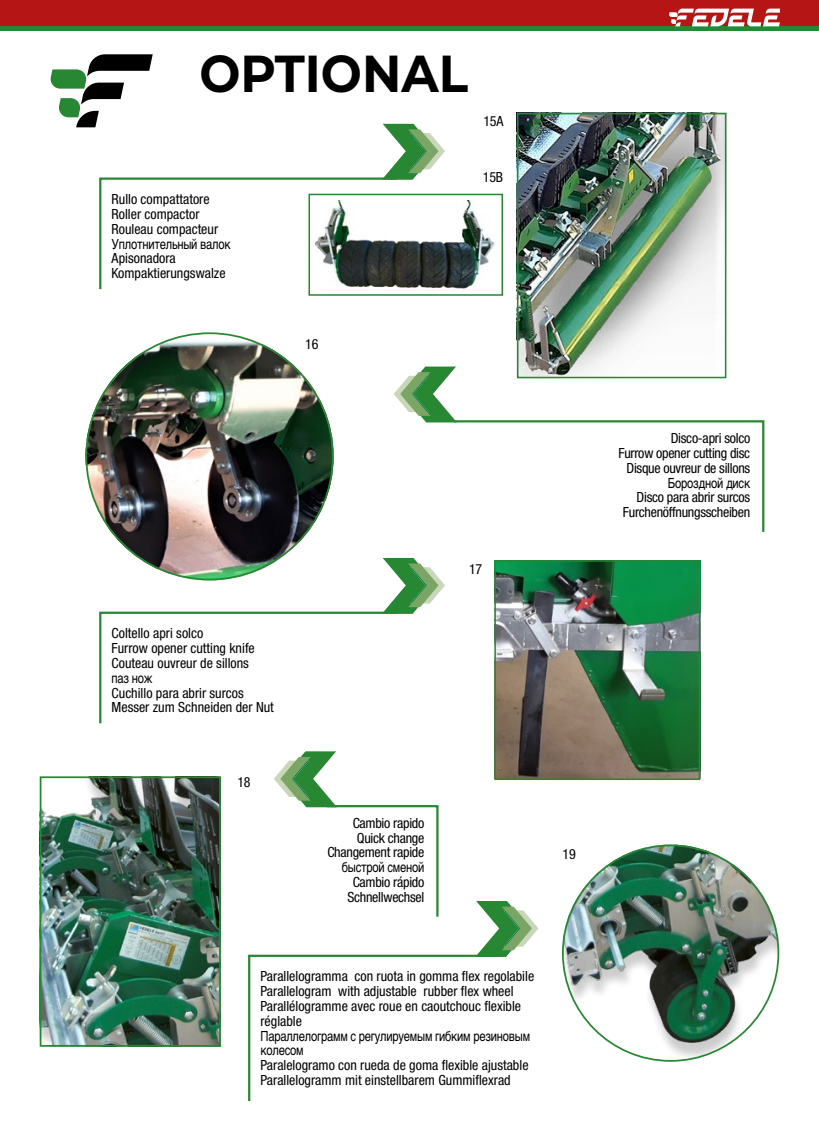
<style>
.page{position:relative;width:819px;height:1141px;background:#fff}
.page>*{position:absolute;margin:0;border:0;box-sizing:border-box;transform-origin:0 0}
.t1{font:700 51.98px "Montserrat";color:#000;scale:.94 1}
.t2{font:condensed 14px/14.9px "Helvetica Neue LT Pro";color:#000}
.t3{font:condensed 14px/14.9px "Helvetica Neue LT Pro";letter-spacing:-.02em;color:#000;text-align:right}
.t4{font:14px/14.9px "Helvetica Cyr Upright";letter-spacing:-.02em;color:#000;scale:.8 1}
</style>
<div class="page">
<div style="left:0;top:0;width:819px;height:30px;background:#b51515"></div>
<div style="left:0;top:26px;width:819px;height:5px;background:#278732"></div>
<svg style="left:394px;top:367px;width:371px;height:165px"></svg>
<svg style="left:274px;top:751px;width:165px;height:166px"></svg>
<svg style="left:476px;top:901px;width:62px;height:56px"></svg>
<svg style="left:50px;top:54px;width:395px;height:236px"></svg>
<svg style="left:99px;top:558px;width:346px;height:166px"></svg>
<svg style="left:248px;top:954px;width:253px;height:148px"></svg>
<img style="left:85px;top:332px;width:248px;height:248px;border-radius:124px">
<img style="left:562px;top:845px;width:217px;height:217px;border-radius:109px">
<img style="left:520px;top:116px;width:203px;height:259px">
<div style="left:517px;top:113px;width:209px;height:265px;border:2px solid #278732"></div>
<img style="left:315px;top:200px;width:180px;height:90px">
<div style="left:308px;top:194px;width:195px;height:102px;border:2px solid #278732"></div>
<img style="left:43px;top:779px;width:175px;height:265px">
<div style="left:40px;top:776px;width:181px;height:271px;border:2px solid #278732"></div>
<img style="left:496px;top:562px;width:202px;height:216px">
<div style="left:494px;top:560px;width:206px;height:220px;border:1px solid #278732"></div>
<svg style="left:669px;top:9px;width:110px;height:17px"></svg>
<h1 class="t1" style="left:199px;top:36px;width:287px">OPTIONAL</h1>
<p class="t2" style="left:483px;top:113px;width:21px">15A</p>
<p class="t2" style="left:112px;top:191px;width:108px">Rullo compattatore<br>Roller compactor<br>Rouleau compacteur</p>
<p class="t4" style="left:112px;top:236px;width:150px">Уплотнительный валок</p>
<p class="t2" style="left:112px;top:251px;width:115px">Apisonadora<br>Kompaktierungswalze</p>
<p class="t2" style="left:483px;top:170px;width:22px">15B</p>
<p class="t2" style="left:305px;top:336px;width:15px">16</p>
<p class="t2" style="left:112px;top:626px;width:145px">Coltello apri solco<br>Furrow opener cutting knife<br>Couteau ouvreur de sillons</p>
<p class="t4" style="left:112px;top:670px;width:53px">паз нож</p>
<p class="t2" style="left:112px;top:685px;width:164px">Cuchillo para abrir surcos<br>Messer zum Schneiden der Nut</p>
<p class="t2" style="left:237px;top:775px;width:15px">18</p>
<p class="t2" style="left:469px;top:561px;width:15px">17</p>
<p class="t3" style="left:327px;top:815px;width:98px">Cambio rapido<br>Quick change<br>Changement rapide</p>
<p class="t4" style="left:342px;top:860px;width:104px">быстрой сменой</p>
<p class="t3" style="left:347px;top:875px;width:78px;text-align:center">Cambio rápido<br>Schnellwechsel</p>
<p class="t2" style="left:260px;top:969px;width:275px">Parallelogramma con ruota in gomma flex regolabile Parallelogram with adjustable rubber flex wheel Parallélogramme avec roue en caoutchouc flexible réglable</p>
<p class="t4" style="left:260px;top:1028px;width:338px">Параллелограмм с регулируемым гибким резиновым колесом</p>
<p class="t2" style="left:260px;top:1058px;width:269px">Paralelogramo con rueda de goma flexible ajustable<br>Parallelogramm mit einstellbarem Gummiflexrad</p>
<p class="t2" style="left:562px;top:847px;width:15px">19</p>
<p class="t3" style="left:618px;top:430px;width:133px">Disco-apri solco<br>Furrow opener cutting disc<br>Disque ouvreur de sillons</p>
<p class="t4" style="left:667px;top:475px;width:104px">Бороздной диск</p>
<p class="t3" style="left:622px;top:490px;width:129px">Disco para abrir surcos<br>Furchenöffnungsscheiben</p>
</div>
